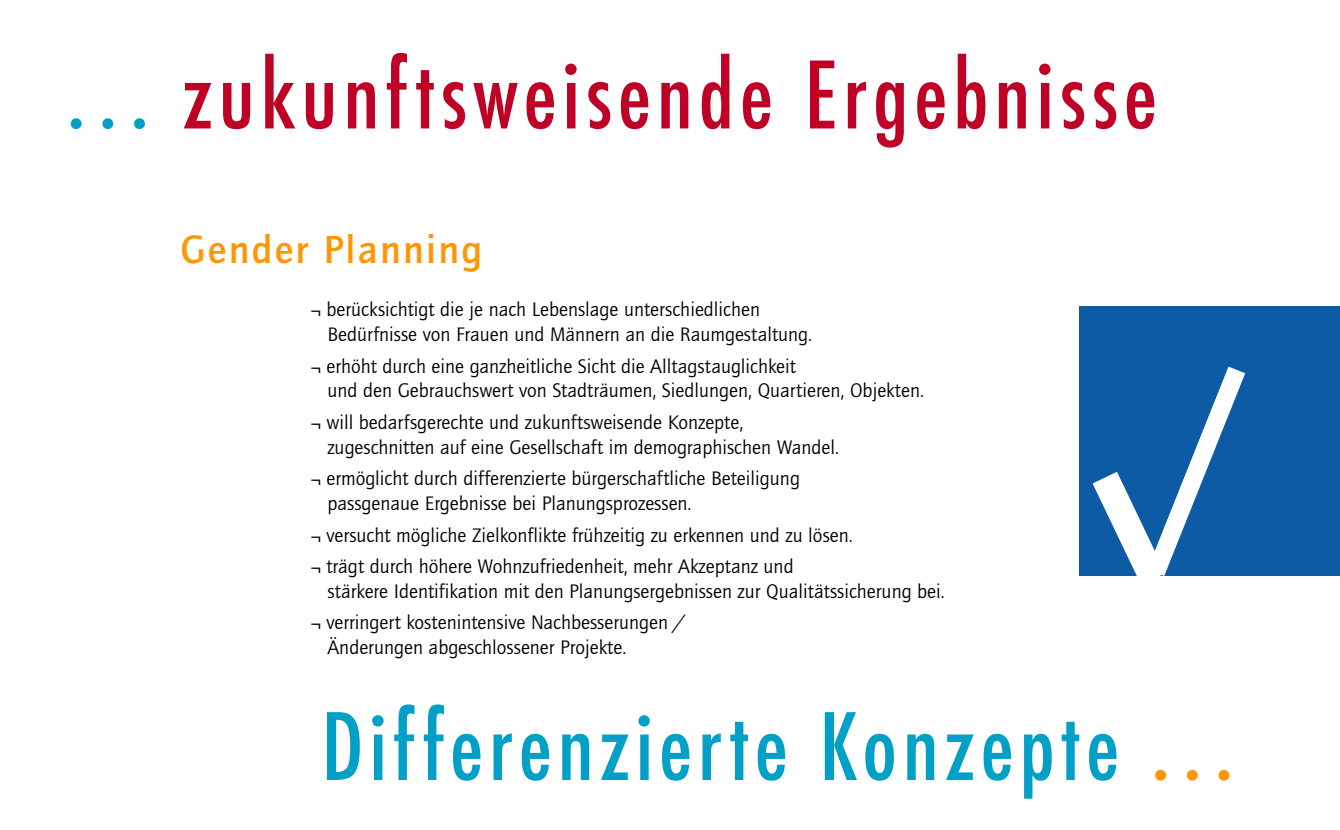
<style>
.page{position:relative;width:1340px;height:830px;background:#fff}
.page>*{position:absolute;margin:0;border:0;box-sizing:border-box;transform-origin:0 0}
.t1{font:500 condensed 90px "Futura";letter-spacing:.06em;color:#bf0125}
.t2{font:500 condensed 90px "Futura";letter-spacing:.06em;color:#02a0c6}
.t3{font:700 40.5px "Quay Itc T";letter-spacing:.055em;color:#ff9606}
.t4{font:20.25px/24.8px "Quay Itc T";color:#000}
.s1{color:#02a0c6}
.s2{color:#ff9606}
</style>
<div class="page">
<div style="left:1079px;top:305px;width:260px;height:270px;background:#0d5aa5"></div>
<svg style="left:1079px;top:366px;width:181px;height:210px"></svg>
<h1 class="t1" style="left:67px;top:45px;width:1091px"><span class="s1">. . .</span> zukunftsweisende Ergebnisse</h1>
<h2 class="t3" style="left:180px;top:225px;width:303px">Gender Planning</h2>
<p class="t4" style="left:327px;top:297px;width:486px;text-indent:-17px">¬ berücksichtigt die je nach Lebenslage unterschiedlichen<br>Bedürfnisse von Frauen und Männern an die Raumgestaltung.</p>
<p class="t4" style="left:327px;top:353px;width:598px;text-indent:-17px">¬ erhöht durch eine ganzheitliche Sicht die Alltagstauglichkeit<br>und den Gebrauchswert von Stadträumen, Siedlungen, Quartieren, Objekten.</p>
<p class="t4" style="left:327px;top:409px;width:513px;text-indent:-17px">¬ will bedarfsgerechte und zukunftsweisende Konzepte, zugeschnitten auf eine Gesellschaft im demographischen Wandel.</p>
<p class="t4" style="left:327px;top:465px;width:474px;text-indent:-17px">¬ ermöglicht durch differenzierte bürgerschaftliche Beteiligung passgenaue Ergebnisse bei Planungsprozessen.</p>
<p class="t4" style="left:311px;top:518px;width:543px;line-height:31.5px">¬ versucht mögliche Zielkonflikte frühzeitig zu erkennen und zu lösen. ¬ trägt durch höhere Wohnzufriedenheit, mehr Akzeptanz und</p>
<p class="t4" style="left:311px;top:575px;width:635px;line-height:31.5px;text-indent:17px">stärkere Identifikation mit den Planungsergebnissen zur Qualitätssicherung bei. ¬ verringert kostenintensive Nachbesserungen /</p>
<p class="t4" style="left:327px;top:634px;width:300px">Änderungen abgeschlossener Projekte.</p>
<h1 class="t2" style="left:322px;top:696px;width:913px">Differenzierte Konzepte <span class="s2">. . .</span></h1>
</div>
